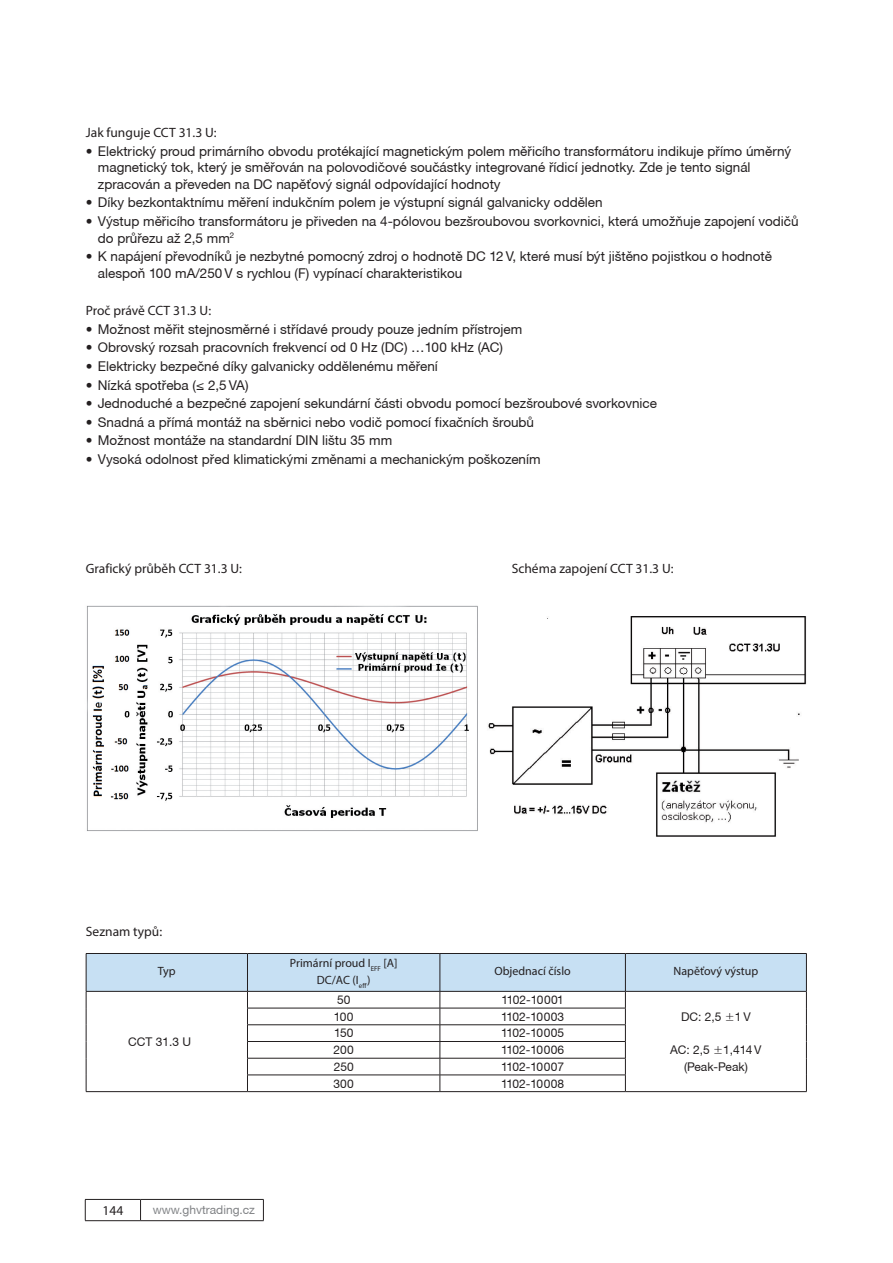
<style>
.page{position:relative;width:893px;height:1263px;background:#fff}
.page>*{position:absolute;margin:0;border:0;box-sizing:border-box;transform-origin:0 0}
.Helvetica_9_11_Beste{font:13.5px/16.5px "Helvetica Neue CE";color:#231f20}
.Helvetica_9_11_Beste-2{font:13.5px "Myriad Pro";color:#231f20}
.Zentriert_M{font:12px "Helvetica Neue CE";color:#231f20}
.Zentriert_M-2{font:12px "Myriad Pro";color:#231f20}
.t1{font:12px "Helvetica Neue CE";color:#808285}
.Zentriert_M-3{font:12px "Helvetica Neue CE";letter-spacing:-.055em;color:#231f20}
.s1{font-family:"European Pi Two"}
</style>
<div class="page">
<hr style="left:85px;top:1199px;width:56px;height:1px;background:#231f20">
<svg style="left:85px;top:1200px;width:1px;height:20px"></svg>
<hr style="left:141px;top:1199px;width:123px;height:1px;background:#231f20">
<svg style="left:140px;top:1200px;width:1px;height:20px"></svg>
<svg style="left:263px;top:1200px;width:1px;height:20px"></svg>
<hr style="left:85px;top:1220px;width:56px;height:1px;background:#231f20">
<hr style="left:141px;top:1220px;width:123px;height:1px;background:#231f20">
<img style="left:87px;top:605px;width:391px;height:226px">
<svg style="left:86px;top:953px;width:721px;height:138px"></svg>
<hr style="left:86px;top:1091px;width:161px;height:1px;background:#231f20">
<hr style="left:247px;top:1041px;width:193px;height:1px;background:#231f20">
<hr style="left:247px;top:1058px;width:193px;height:1px;background:#231f20">
<hr style="left:247px;top:1075px;width:193px;height:1px;background:#231f20">
<hr style="left:247px;top:1091px;width:193px;height:1px;background:#231f20">
<hr style="left:440px;top:1041px;width:186px;height:1px;background:#231f20">
<hr style="left:440px;top:1058px;width:186px;height:1px;background:#231f20">
<hr style="left:440px;top:1075px;width:186px;height:1px;background:#231f20">
<hr style="left:440px;top:1091px;width:185px;height:1px;background:#231f20">
<hr style="left:625px;top:1091px;width:182px;height:1px;background:#231f20">
<img style="left:488px;top:616px;width:319px;height:221px">
<p class="Helvetica_9_11_Beste-2" style="left:86px;top:124px;width:132px">Jak funguje CCT 31.3 U:</p>
<p class="Helvetica_9_11_Beste" style="left:98px;top:143px;width:695px;text-indent:-12px">• Elektrický proud primárního obvodu protékající magnetickým polem měřicího transformátoru indikuje přímo úměrný magnetický tok, který je směřován na polovodičové součástky integrované řídicí jednotky. Zde je tento signál zpracován a převeden na DC napěťový signál odpovídající hodnoty</p>
<p class="Helvetica_9_11_Beste" style="left:86px;top:195px;width:518px">• Díky bezkontaktnímu měření indukčním polem je výstupní signál galvanicky oddělen</p>
<p class="Helvetica_9_11_Beste" style="left:98px;top:213px;width:702px;text-indent:-12px">• Výstup měřicího transformátoru je přiveden na 4-pólovou bezšroubovou svorkovnici, která umožňuje zapojení vodičů do průřezu až 2,5 mm<sup>2</sup></p>
<p class="Helvetica_9_11_Beste" style="left:98px;top:248px;width:676px;text-indent:-12px">• K napájení převodníků je nezbytné pomocný zdroj o hodnotě DC 12 V, které musí být jištěno pojistkou o hodnotě alespoň 100 mA/250 V s rychlou (F) vypínací charakteristikou</p>
<p class="Helvetica_9_11_Beste-2" style="left:86px;top:302px;width:127px">Proč právě CCT 31.3 U:</p>
<p class="Helvetica_9_11_Beste" style="left:86px;top:321px;width:438px">• Možnost měřit stejnosměrné i střídavé proudy pouze jedním přístrojem</p>
<p class="Helvetica_9_11_Beste" style="left:86px;top:339px;width:419px">• Obrovský rozsah pracovních frekvencí od 0 Hz (DC) …100 kHz (AC)</p>
<p class="Helvetica_9_11_Beste" style="left:86px;top:358px;width:354px">• Elektricky bezpečné díky galvanicky oddělenému měření</p>
<p class="Helvetica_9_11_Beste" style="left:86px;top:377px;width:164px">• Nízká spotřeba (≤ 2,5 VA)</p>
<p class="Helvetica_9_11_Beste" style="left:86px;top:395px;width:573px">• Jednoduché a bezpečné zapojení sekundární části obvodu pomocí bezšroubové svorkovnice</p>
<p class="Helvetica_9_11_Beste" style="left:86px;top:414px;width:450px">• Snadná a přímá montáž na sběrnici nebo vodič pomocí fixačních šroubů</p>
<p class="Helvetica_9_11_Beste" style="left:86px;top:432px;width:308px">• Možnost montáže na standardní DIN lištu 35 mm</p>
<p class="Helvetica_9_11_Beste" style="left:86px;top:451px;width:456px">• Vysoká odolnost před klimatickými změnami a mechanickým poškozením</p>
<p class="Helvetica_9_11_Beste-2" style="left:86px;top:560px;width:158px">Grafický průběh CCT 31.3 U:</p>
<p class="Helvetica_9_11_Beste-2" style="left:512px;top:560px;width:163px">Schéma zapojení CCT 31.3 U:</p>
<p class="Helvetica_9_11_Beste-2" style="left:86px;top:923px;width:78px">Seznam typů:</p>
<p class="Zentriert_M-2" style="left:158px;top:964px;width:19px">Typ</p>
<p class="Zentriert_M" style="left:128px;top:1034px;width:64px">CCT 31.3 U</p>
<p class="Zentriert_M-2" style="left:290px;top:956px;width:109px">Primární proud I<sub>EFF</sub> [A]</p>
<p class="Zentriert_M-2" style="left:317px;top:972px;width:55px">DC/AC (I<sub>eff</sub>)</p>
<p class="Zentriert_M-2" style="left:494px;top:964px;width:78px">Objednací číslo</p>
<p class="Zentriert_M-2" style="left:673px;top:964px;width:86px">Napěťový výstup</p>
<p class="Zentriert_M" style="left:337px;top:992px;width:15px">50</p>
<p class="Zentriert_M-3" style="left:501px;top:992px;width:64px">1102-10001</p>
<p class="Zentriert_M" style="left:334px;top:1009px;width:21px">100</p>
<p class="Zentriert_M" style="left:501px;top:1009px;width:65px">1102-10003</p>
<p class="Zentriert_M" style="left:334px;top:1026px;width:21px">150</p>
<p class="Zentriert_M" style="left:501px;top:1026px;width:65px">1102-10005</p>
<p class="Zentriert_M" style="left:333px;top:1043px;width:22px">200</p>
<p class="Zentriert_M" style="left:501px;top:1043px;width:65px">1102-10006</p>
<p class="Zentriert_M" style="left:334px;top:1059px;width:22px">250</p>
<p class="Zentriert_M" style="left:501px;top:1059px;width:65px">1102-10007</p>
<p class="Zentriert_M" style="left:333px;top:1076px;width:22px">300</p>
<p class="Zentriert_M" style="left:501px;top:1076px;width:65px">1102-10008</p>
<p class="Zentriert_M" style="left:681px;top:1010px;width:71px">DC: 2,5 <span class="s1">w</span>1 V</p>
<p class="Zentriert_M" style="left:670px;top:1043px;width:93px">AC: 2,5 <span class="s1">w</span>1,414 V</p>
<p class="Zentriert_M" style="left:684px;top:1059px;width:65px">(Peak-Peak)</p>
<p class="Helvetica_9_11_Beste-2" style="left:103px;top:1202px;width:22px">144</p>
<p class="t1" style="left:153px;top:1203px;width:104px">www.ghvtrading.cz</p>
</div>
